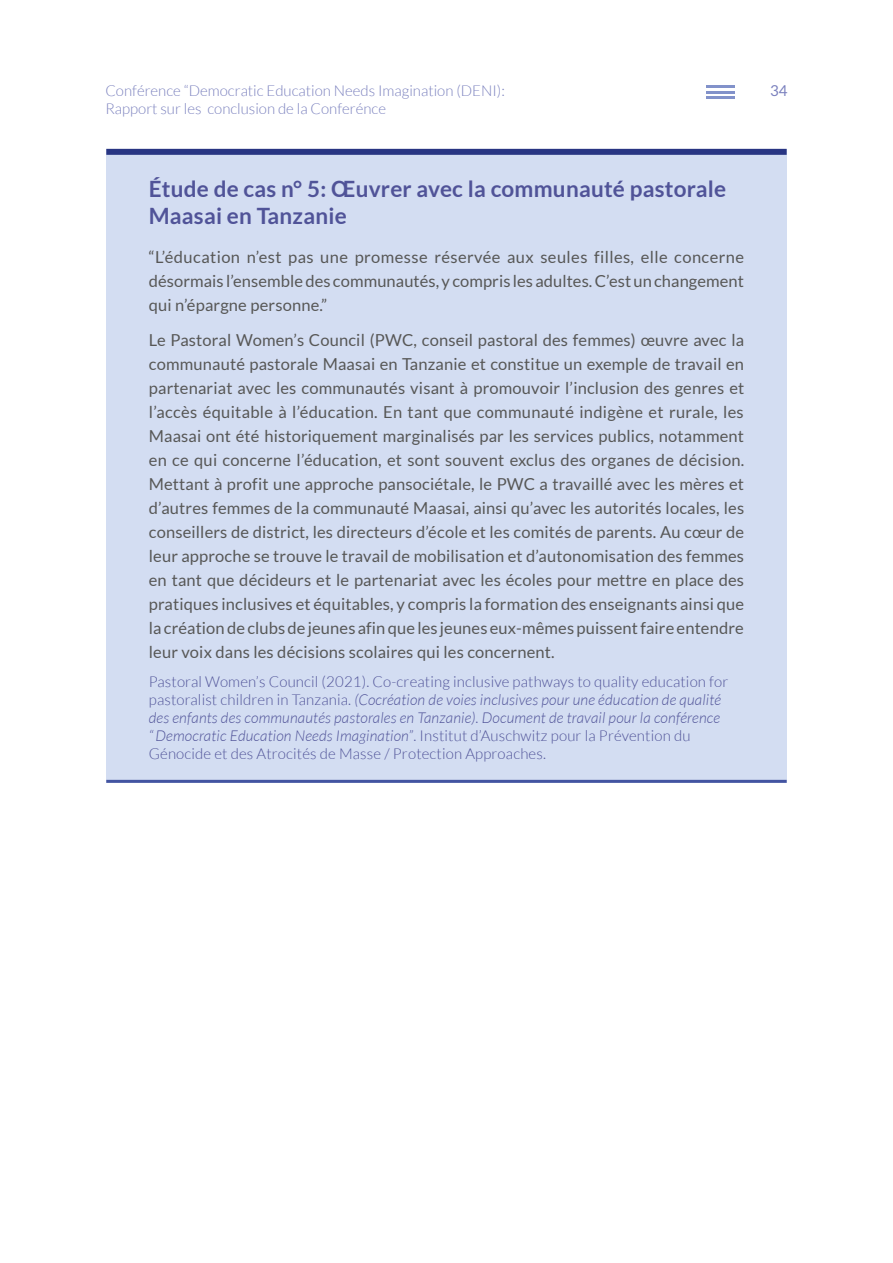
<style>
.page{position:relative;width:893px;height:1263px;background:#fff}
.page>*{position:absolute;margin:0;border:0;box-sizing:border-box;transform-origin:0 0}
.t1{font:700 22.5px/27px "Lato";letter-spacing:.01em;color:#505398}
.t2{font:16.5px/24px "Lato";letter-spacing:.01em;color:#575756;text-align:justify}
.t3{font:300 15px/18px "Lato";letter-spacing:.01em;color:#505398}
.t4{font:300 15px "Lato";color:#7b81be}
.t5{font:15px "Lato";color:#7b81be}
.s1{font-style:italic}
</style>
<div class="page">
<hr style="left:706px;top:91px;width:29px;height:3px;background:#8292ca">
<hr style="left:706px;top:85px;width:29px;height:3px;background:#8292ca">
<hr style="left:706px;top:96px;width:29px;height:3px;background:#8292ca">
<div style="left:106px;top:149px;width:681px;height:80px;background:#d3ddf2"></div>
<div style="left:106px;top:149px;width:681px;height:6px;background:#283583"></div>
<div style="left:106px;top:207px;width:681px;height:107px;background:#d3ddf2"></div>
<div style="left:106px;top:290px;width:681px;height:371px;background:#d3ddf2"></div>
<div style="left:106px;top:632px;width:681px;height:151px;background:#d3ddf2"></div>
<hr style="left:106px;top:780px;width:681px;height:3px;background:#4354a1">
<p class="t4" style="left:105px;top:83px;width:401px">Conférence “Democratic Education Needs Imagination (DENI):</p>
<p class="t5" style="left:770px;top:83px;width:19px">34</p>
<p class="t4" style="left:105px;top:101px;width:282px">Rapport sur les conclusion de la Conferénce</p>
<h1 class="t1" style="left:149px;top:175px;width:579px">Étude de cas n° 5: Œuvrer avec la communauté pastorale<br>Maasai en Tanzanie</h1>
<p class="t2" style="left:149px;top:245px;width:597px">“L’éducation n’est pas une promesse réservée aux seules filles, elle concerne désormais l’ensemble des communautés, y compris les adultes. C’est un changement qui n’épargne personne.”</p>
<p class="t2" style="left:149px;top:328px;width:597px">Le Pastoral Women’s Council (PWC, conseil pastoral des femmes) œuvre avec la communauté pastorale Maasai en Tanzanie et constitue un exemple de travail en partenariat avec les communautés visant à promouvoir l’inclusion des genres et l’accès équitable à l’éducation. En tant que communauté indigène et rurale, les Maasai ont été historiquement marginalisés par les services publics, notamment en ce qui concerne l’éducation, et sont souvent exclus des organes de décision.<br>Mettant à profit une approche pansociétale, le PWC a travaillé avec les mères et d’autres femmes de la communauté Maasai, ainsi qu’avec les autorités locales, les conseillers de district, les directeurs d’école et les comités de parents. Au cœur de leur approche se trouve le travail de mobilisation et d’autonomisation des femmes en tant que décideurs et le partenariat avec les écoles pour mettre en place des pratiques inclusives et équitables, y compris la formation des enseignants ainsi que la création de clubs de jeunes afin que les jeunes eux-mêmes puissent faire entendre leur voix dans les décisions scolaires qui les concernent.</p>
<p class="t3" style="left:149px;top:672px;width:581px">Pastoral Women’s Council (2021). Co-creating inclusive pathways to quality education for pastoralist children in Tanzania. <span class="s1">(Cocréation de voies inclusives pour une éducation de qualité des enfants des communautés pastorales en Tanzanie). Document de travail pour la conférence “Democratic Education Needs Imagination”</span>. Institut d’Auschwitz pour la Prévention du Génocide et des Atrocités de Masse / Protection Approaches.</p>
</div>
